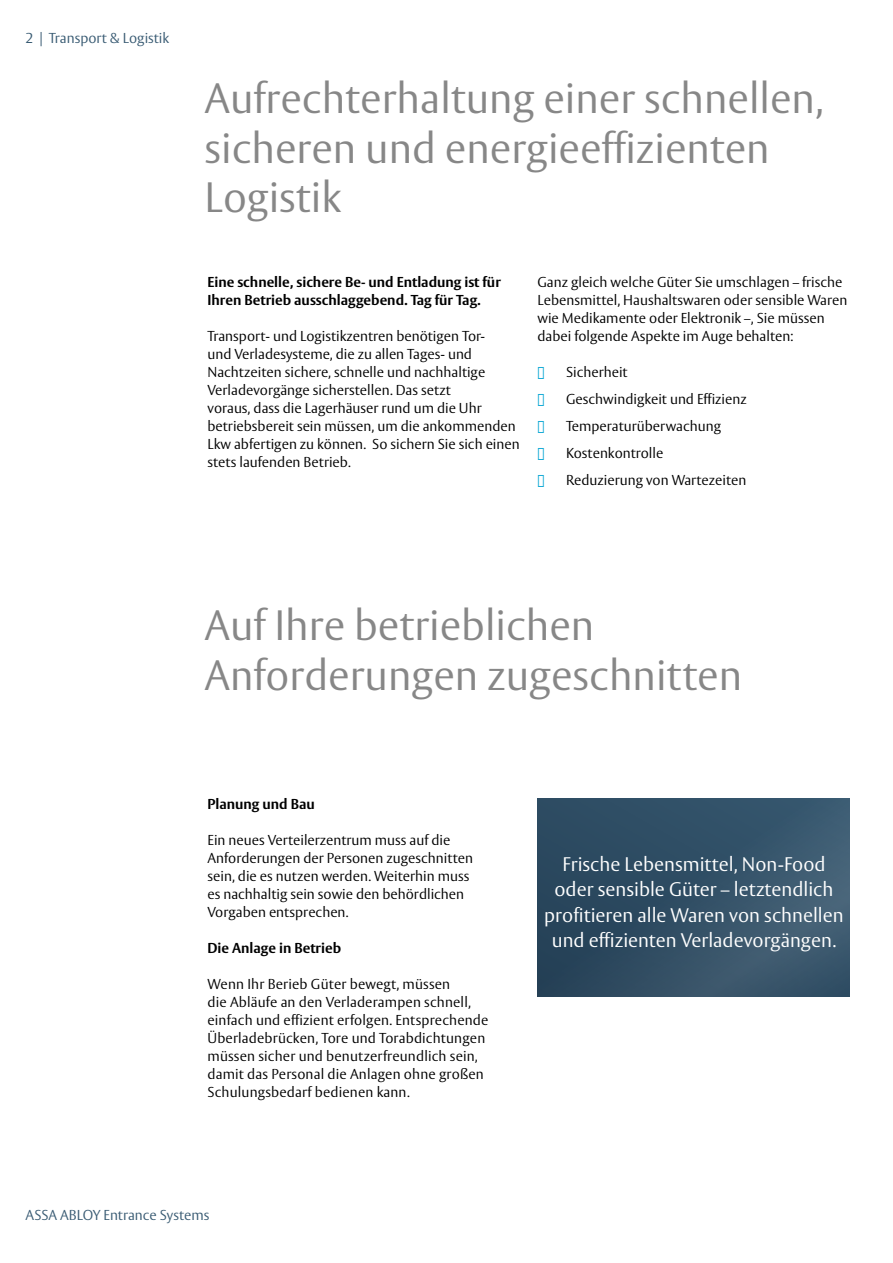
<style>
.page{position:relative;width:893px;height:1263px;background:#fff}
.page>*{position:absolute;margin:0;border:0;box-sizing:border-box;transform-origin:0 0}
.t1{font:300 42px/49.5px "ASSA Vesta";color:#878787}
.t2{font:300 19.5px/25.5px "ASSA Vesta";color:#fff;text-align:center}
.t3{font:300 14.25px/18px "ASSA Vesta";color:#000}
.t4{font:700 14.25px/18px "ASSA Vesta";color:#000}
.t5{font:300 14.25px "ASSA Vesta";color:#395b73}
.s1{color:#00a3d2}
</style>
<div class="page">
<div style="left:537px;top:798px;width:313px;height:199px;background:linear-gradient(to right,#26435a,#415e74)"></div>
<p class="t5" style="left:26px;top:29px;width:145px">2 | Transport &amp; Logistik</p>
<h1 class="t1" style="left:205px;top:76px;width:621px">Aufrechterhaltung einer schnellen, sicheren und energieeffizienten<br>Logistik</h1>
<p class="t4" style="left:207px;top:274px;width:295px">Eine schnelle, sichere Be- und Entladung ist für<br>Ihren Betrieb ausschlaggebend. Tag für Tag.</p>
<p class="t3" style="left:207px;top:328px;width:314px">Transport- und Logistikzentren benötigen Tor-<br>und Verladesysteme, die zu allen Tages- und Nachtzeiten sichere, schnelle und nachhaltige Verladevorgänge sicherstellen. Das setzt<br>voraus, dass die Lagerhäuser rund um die Uhr betriebsbereit sein müssen, um die ankommenden Lkw abfertigen zu können. So sichern Sie sich einen stets laufenden Betrieb.</p>
<p class="t3" style="left:537px;top:274px;width:311px">Ganz gleich welche Güter Sie umschlagen – frische Lebensmittel, Haushaltswaren oder sensible Waren wie Medikamente oder Elektronik –, Sie müssen dabei folgende Aspekte im Auge behalten:</p>
<p class="t3" style="left:537px;top:364px;width:92px"><span class="s1">•</span> Sicherheit</p>
<p class="t3" style="left:537px;top:391px;width:211px"><span class="s1">•</span> Geschwindigkeit und Effizienz</p>
<p class="t3" style="left:537px;top:418px;width:185px"><span class="s1">•</span> Temperaturüberwachung</p>
<p class="t3" style="left:537px;top:445px;width:127px"><span class="s1">•</span> Kostenkontrolle</p>
<p class="t3" style="left:537px;top:472px;width:210px"><span class="s1">•</span> Reduzierung von Wartezeiten</p>
<h1 class="t1" style="left:205px;top:602px;width:539px">Auf Ihre betrieblichen<br>Anforderungen zugeschnitten</h1>
<p class="t4" style="left:207px;top:796px;width:109px">Planung und Bau</p>
<p class="t3" style="left:207px;top:832px;width:267px">Ein neues Verteilerzentrum muss auf die Anforderungen der Personen zugeschnitten sein, die es nutzen werden. Weiterhin muss es nachhaltig sein sowie den behördlichen Vorgaben entsprechen.</p>
<p class="t4" style="left:207px;top:940px;width:135px">Die Anlage in Betrieb</p>
<p class="t3" style="left:207px;top:976px;width:282px">Wenn Ihr Berieb Güter bewegt, müssen<br>die Abläufe an den Verladerampen schnell, einfach und effizient erfolgen. Entsprechende Überladebrücken, Tore und Torabdichtungen müssen sicher und benutzerfreundlich sein, damit das Personal die Anlagen ohne großen Schulungsbedarf bedienen kann.</p>
<h2 class="t2" style="left:544px;top:852px;width:301px">Frische Lebensmittel, Non-Food oder sensible Güter – letztendlich profitieren alle Waren von schnellen und effizienten Verladevorgängen.</h2>
<p class="t5" style="left:26px;top:1207px;width:185px">ASSA ABLOY Entrance Systems</p>
</div>
